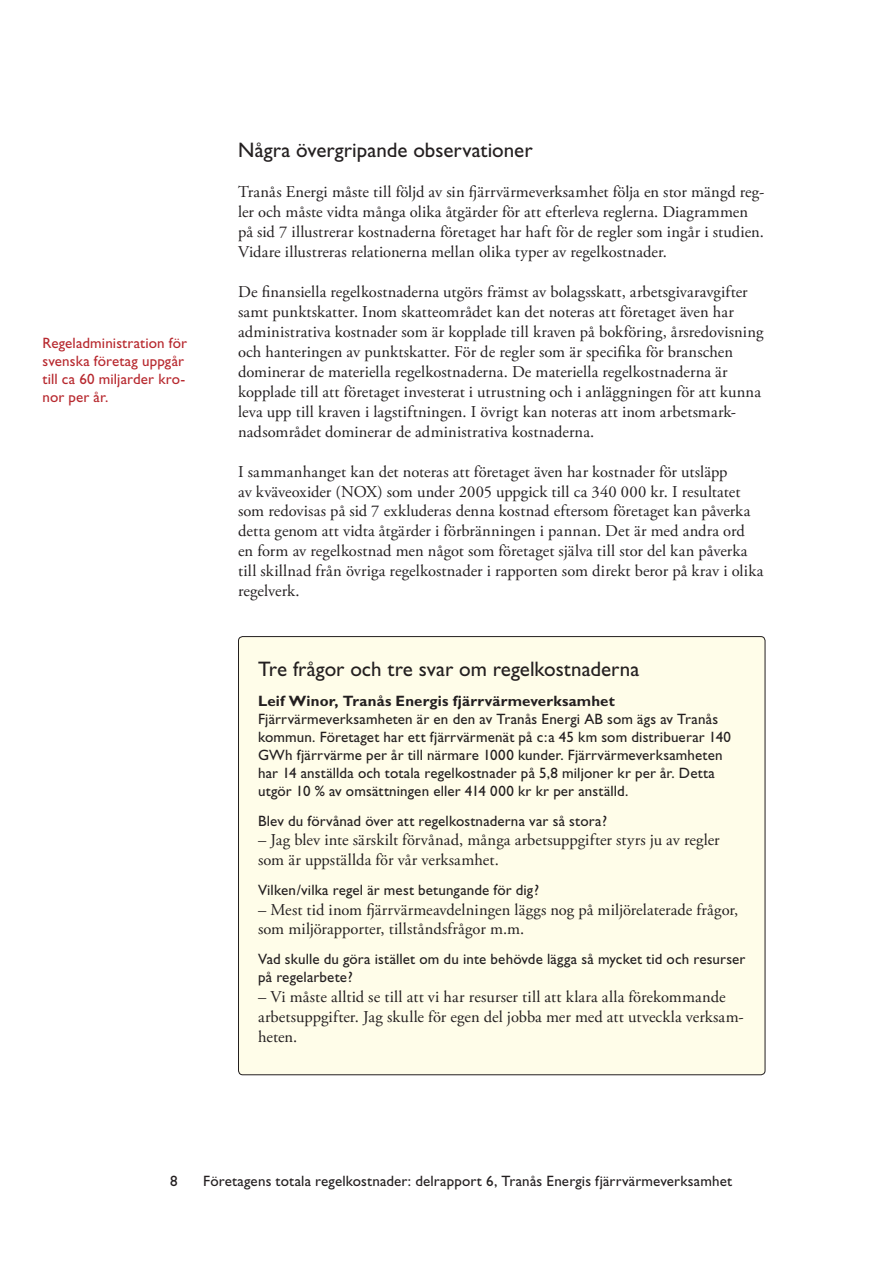
<style>
.page{position:relative;width:893px;height:1263px;background:#fff}
.page>*{position:absolute;margin:0;border:0;box-sizing:border-box;transform-origin:0 0}
.t1{font:21px "Gill Sans";color:#231f20}
.t2{font:16.5px/20px "Adobe Garamond Pro";letter-spacing:.005em;color:#231f20}
.t3{font:15px/18px "Gill Sans";letter-spacing:.01em;color:#231f20}
.t4{font:15px/18px "Gill Sans";letter-spacing:.01em;color:#b7282e}
.t5{font:700 15px "Gill Sans";letter-spacing:.015em;color:#231f20}
</style>
<div class="page">
<div style="left:238px;top:636px;width:528px;height:439px;background:#fffde9"></div>
<p class="t4" style="left:43px;top:334px;width:146px">Regeladministration för svenska företag uppgår till ca 60 miljarder kro&shy;nor per år.</p>
<p class="t1" style="left:238px;top:138px;width:296px">Några övergripande observationer</p>
<p class="t2" style="left:238px;top:183px;width:528px">Tranås Energi måste till följd av sin fjärrvärmeverksamhet följa en stor mängd reg&shy;ler och måste vidta många olika åtgärder för att efterleva reglerna. Diagrammen på sid 7 illustrerar kostnaderna företaget har haft för de regler som ingår i studien.<br>Vidare illustreras relationerna mellan olika typer av regelkostnader.</p>
<p class="t2" style="left:238px;top:282px;width:527px">De finansiella regelkostnaderna utgörs främst av bolagsskatt, arbetsgivaravgifter samt punktskatter. Inom skatteområdet kan det noteras att företaget även har administrativa kostnader som är kopplade till kraven på bokföring, årsredovisning och hanteringen av punktskatter. För de regler som är specifika för branschen dominerar de materiella regelkostnaderna. De materiella regelkostnaderna är kopplade till att företaget investerat i utrustning och i anläggningen för att kunna leva upp till kraven i lagstiftningen. I övrigt kan noteras att inom arbetsmark&shy;nadsområdet dominerar de administrativa kostnaderna.</p>
<p class="t2" style="left:238px;top:462px;width:527px">I sammanhanget kan det noteras att företaget även har kostnader för utsläpp<br>av kväveoxider (NOX) som under 2005 uppgick till ca 340 000 kr. I resultatet som redovisas på sid 7 exkluderas denna kostnad eftersom företaget kan påverka detta genom att vidta åtgärder i förbränningen i pannan. Det är med andra ord en form av regelkostnad men något som företaget själva till stor del kan påverka till skillnad från övriga regelkostnader i rapporten som direkt beror på krav i olika regelverk.</p>
<p class="t1" style="left:258px;top:657px;width:383px">Tre frågor och tre svar om regelkostnaderna</p>
<p class="t5" style="left:258px;top:692px;width:358px">Leif Winor, Tranås Energis fjärrvärmeverksamhet</p>
<p class="t3" style="left:258px;top:710px;width:474px">Fjärrvärmeverksamheten är en den av Tranås Energi AB som ägs av Tranås kommun. Företaget har ett fjärrvärmenät på c:a 45 km som distribuerar 140<br>GWh fjärrvärme per år till närmare 1000 kunder. Fjärrvärmeverksamheten har 14 anställda och totala regelkostnader på 5,8 miljoner kr per år. Detta utgör 10 % av omsättningen eller 414 000 kr kr per anställd.</p>
<p class="t3" style="left:258px;top:811px;width:351px">Blev du förvånad över att regelkostnaderna var så stora?</p>
<p class="t2" style="left:258px;top:831px;width:463px">– Jag blev inte särskilt förvånad, många arbetsuppgifter styrs ju av regler som är uppställda för vår verksamhet.</p>
<p class="t3" style="left:258px;top:881px;width:282px">Vilken/vilka regel är mest betungande för dig?</p>
<p class="t2" style="left:258px;top:900px;width:482px">– Mest tid inom fjärrvärmeavdelningen läggs nog på miljörelaterade frågor, som miljörapporter, tillståndsfrågor m.m.</p>
<p class="t3" style="left:258px;top:950px;width:489px">Vad skulle du göra istället om du inte behövde lägga så mycket tid och resurser på regelarbete?</p>
<p class="t2" style="left:258px;top:987px;width:487px">– Vi måste alltid se till att vi har resurser till att klara alla förekommande arbetsuppgifter. Jag skulle för egen del jobba mer med att utveckla verksam&shy;heten.</p>
<p class="t3" style="left:170px;top:1172px;width:9px">8</p>
<p class="t3" style="left:203px;top:1172px;width:530px">Företagens totala regelkostnader: delrapport 6, Tranås Energis fjärrvärmeverksamhet</p>
</div>
